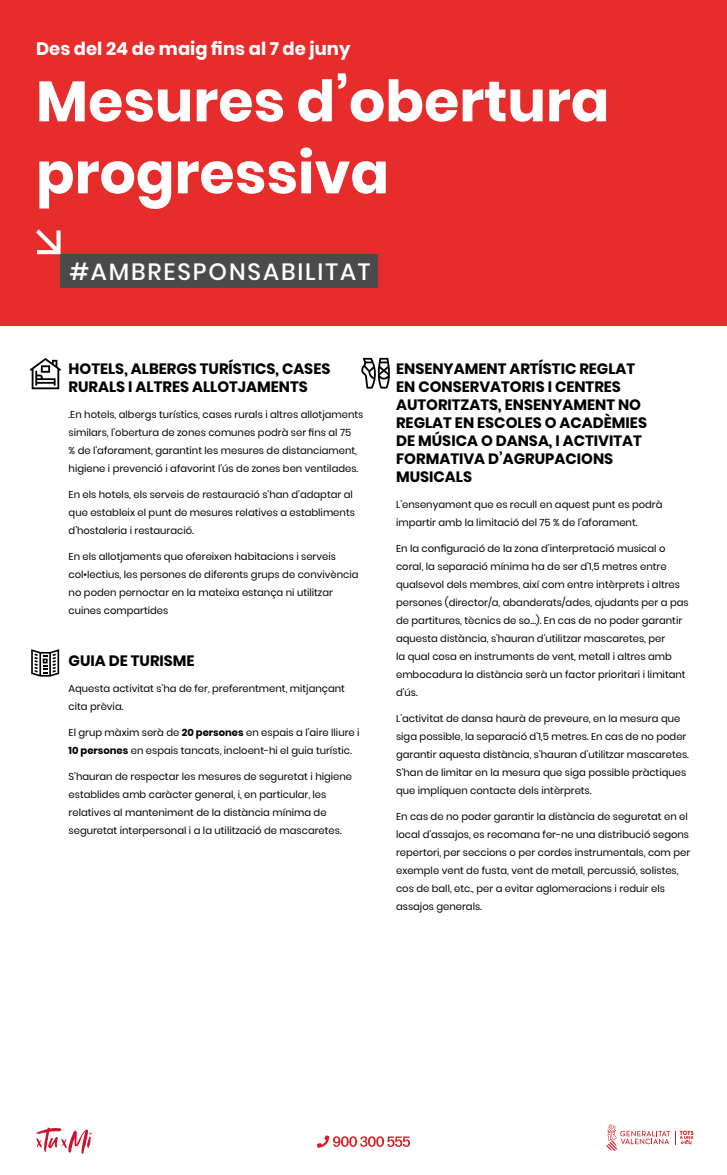
<style>
.page{position:relative;width:727px;height:1175px;background:#fff}
.page>*{position:absolute;margin:0;border:0;box-sizing:border-box;transform-origin:0 0}
.t1{font:700 57px/72px "Poppins";color:#fff}
.t2{font:500 23.5px "Poppins";letter-spacing:.08em;color:#fff}
.t3{font:700 18px "Poppins";color:#fff}
.t4{font:700 15px/18px "Poppins";color:#000}
.t5{font:10px/18px "Poppins";color:#000}
.s1{font-weight:700}
</style>
<div class="page">
<div style="left:0;top:0;width:727px;height:325px;background:#e62d2b"></div>
<svg style="left:606px;top:1124px;width:87px;height:27px"></svg>
<svg style="left:317px;top:1135px;width:93px;height:13px"></svg>
<svg style="left:36px;top:1127px;width:56px;height:27px"></svg>
<svg style="left:30px;top:358px;width:31px;height:31px"></svg>
<svg style="left:31px;top:649px;width:28px;height:28px"></svg>
<svg style="left:361px;top:358px;width:29px;height:31px"></svg>
<div style="left:61px;top:254px;width:317px;height:33px;background:#4a4a4a"></div>
<svg style="left:36px;top:229px;width:25px;height:25px"></svg>
<h3 class="t3" style="left:36px;top:38px;width:316px">Des del 24 de maig fins al 7 de juny</h3>
<h1 class="t1" style="left:36px;top:66px;width:575px">Mesures d’obertura progressiva</h1>
<h2 class="t2" style="left:69px;top:258px;width:303px">#AMBRESPONSABILITAT</h2>
<h3 class="t4" style="left:69px;top:359px;width:263px">HOTELS, ALBERGS TURÍSTICS, CASES<br>RURALS I ALTRES ALLOTJAMENTS</h3>
<p class="t5" style="left:69px;top:405px;width:296px">.En hotels, albergs turístics, cases rurals i altres allotjaments similars, l’obertura de zones comunes podrà ser fins al 75<br>% de l’aforament, garantint les mesures de distanciament, higiene i prevenció i afavorint l’ús de zones ben ventilades.</p>
<p class="t5" style="left:69px;top:485px;width:288px">En els hotels, els serveis de restauració s’han d’adaptar al que estableix el punt de mesures relatives a establiments d’hostaleria i restauració.</p>
<p class="t5" style="left:69px;top:547px;width:291px">En els allotjaments que ofereixen habitacions i serveis col•lectius, les persones de diferents grups de convivència no poden pernoctar en la mateixa estança ni utilitzar cuines compartides</p>
<h3 class="t4" style="left:69px;top:651px;width:128px">GUIA DE TURISME</h3>
<p class="t5" style="left:69px;top:679px;width:278px">Aquesta activitat s’ha de fer, preferentment, mitjançant cita prèvia.</p>
<p class="t5" style="left:69px;top:723px;width:292px">El grup màxim serà de <span class="s1">20 persones</span> en espais a l’aire lliure i<br><span class="s1">10 persones</span> en espais tancats, incloent-hi el guia turístic.</p>
<p class="t5" style="left:69px;top:767px;width:285px">S’hauran de respectar les mesures de seguretat i higiene establides amb caràcter general, i, en particular, les relatives al manteniment de la distància mínima de seguretat interpersonal i a la utilització de mascaretes.</p>
<h3 class="t4" style="left:396px;top:359px;width:252px">ENSENYAMENT ARTÍSTIC REGLAT<br>EN CONSERVATORIS I CENTRES<br>AUTORITZATS, ENSENYAMENT NO<br>REGLAT EN ESCOLES O ACADÈMIES<br>DE MÚSICA O DANSA, I ACTIVITAT<br>FORMATIVA D’AGRUPACIONS<br>MUSICALS</h3>
<p class="t5" style="left:396px;top:495px;width:268px">L’ensenyament que es recull en aquest punt es podrà impartir amb la limitació del 75 % de l’aforament.</p>
<p class="t5" style="left:396px;top:539px;width:294px">En la configuració de la zona d’interpretació musical o coral, la separació mínima ha de ser d’1,5 metres entre qualsevol dels membres, així com entre intèrprets i altres persones (director/a, abanderats/ades, ajudants per a pas de partitures, tècnics de so…). En cas de no poder garantir aquesta distància, s’hauran d’utilitzar mascaretes, per<br>la qual cosa en instruments de vent, metall i altres amb embocadura la distància serà un factor prioritari i limitant d’ús.</p>
<p class="t5" style="left:396px;top:709px;width:294px">L’activitat de dansa haurà de preveure, en la mesura que siga possible, la separació d’1,5 metres. En cas de no poder garantir aquesta distància, s’hauran d’utilitzar mascaretes.<br>S’han de limitar en la mesura que siga possible pràctiques que impliquen contacte dels intèrprets.</p>
<p class="t5" style="left:396px;top:807px;width:296px">En cas de no poder garantir la distància de seguretat en el local d’assajos, es recomana fer-ne una distribució segons repertori, per seccions o per cordes instrumentals, com per exemple vent de fusta, vent de metall, percussió, solistes, cos de ball, etc., per a evitar aglomeracions i reduir els assajos generals.</p>
</div>
